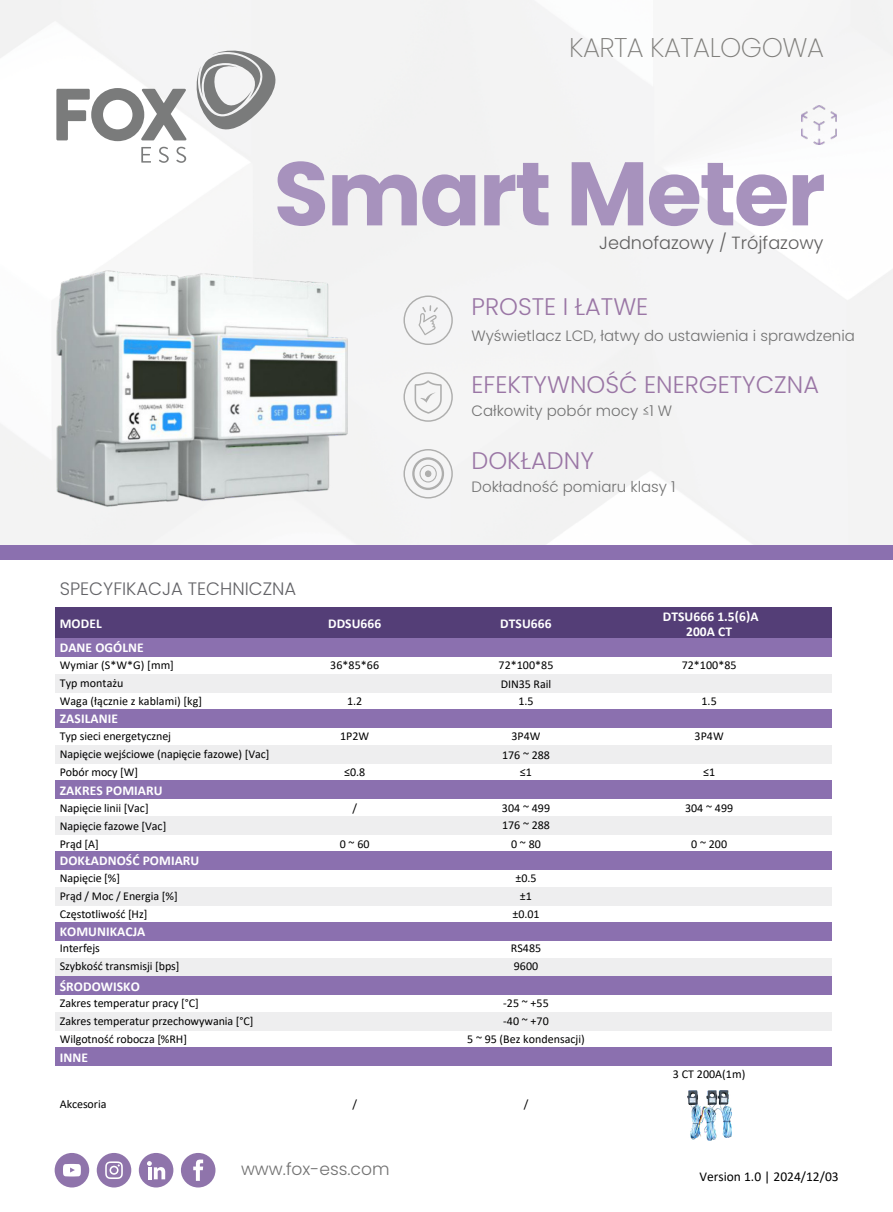
<style>
.page{position:relative;width:893px;height:1212px;background:#fff}
.page>*{position:absolute;margin:0;border:0;box-sizing:border-box;transform-origin:0 0}
.t1{font:700 90px "Poppins";letter-spacing:-.025em;color:#a792bd}
.t2{font:200 27px "Poppins";letter-spacing:-.02em;color:#807f7c}
.t3{font:300 24px "Poppins";color:#9a76a5}
.t4{font:300 18px "Poppins";color:#646468}
.t5{font:300 17.7px "Poppins";color:#605f5f}
.t6{font:300 17.1px "Poppins";color:#727272}
.t7{font:300 15px "Poppins";color:#727272}
.t8{font:700 13.5px/24px "Calibri";letter-spacing:.005em;color:#fff}
.t9{font:13.5px "Calibri";color:#000}
.t10{font:12px/18px "Calibri";letter-spacing:-.005em;color:#000}
</style>
<div class="page">
<div style="left:55px;top:607px;width:776px;height:33px;background:#543e77"></div>
<div style="left:55px;top:639px;width:776px;height:18px;background:#8b70af"></div>
<div style="left:55px;top:674px;width:776px;height:19px;background:#eeeeef"></div>
<div style="left:55px;top:710px;width:776px;height:18px;background:#8b70af"></div>
<div style="left:55px;top:745px;width:776px;height:18px;background:#eeeeef"></div>
<div style="left:55px;top:780px;width:776px;height:19px;background:#8b70af"></div>
<div style="left:55px;top:816px;width:776px;height:18px;background:#eeeeef"></div>
<div style="left:55px;top:851px;width:776px;height:19px;background:#8b70af"></div>
<div style="left:55px;top:887px;width:776px;height:18px;background:#eeeeef"></div>
<div style="left:55px;top:922px;width:776px;height:19px;background:#8b70af"></div>
<div style="left:55px;top:958px;width:776px;height:18px;background:#eeeeef"></div>
<div style="left:55px;top:976px;width:776px;height:19px;background:#8b70af"></div>
<div style="left:55px;top:1012px;width:776px;height:18px;background:#eeeeef"></div>
<img style="left:802px;top:106px;width:35px;height:38px">
<div style="left:0;top:545px;width:893px;height:14px;background:#8b70af"></div>
<svg style="left:56px;top:88px;width:131px;height:53px"></svg>
<svg style="left:141px;top:147px;width:10px;height:16px"></svg>
<svg style="left:159px;top:147px;width:10px;height:16px"></svg>
<svg style="left:176px;top:147px;width:10px;height:16px"></svg>
<svg style="left:194px;top:47px;width:90px;height:91px"></svg>
<div style="left:139px;top:1153px;width:34px;height:34px;background:#8f74ab;border-radius:50%"></div>
<svg style="left:147px;top:1161px;width:18px;height:18px"></svg>
<div style="left:55px;top:1153px;width:34px;height:34px;background:#8f74ab;border-radius:50%"></div>
<svg style="left:63px;top:1164px;width:18px;height:12px"></svg>
<div style="left:181px;top:1153px;width:34px;height:34px;background:#8f74ab;border-radius:50%"></div>
<svg style="left:193px;top:1159px;width:10px;height:22px"></svg>
<div style="left:97px;top:1153px;width:34px;height:34px;background:#8f74ab;border-radius:50%"></div>
<svg style="left:105px;top:1161px;width:18px;height:18px"></svg>
<svg style="left:403px;top:372px;width:50px;height:50px"></svg>
<svg style="left:403px;top:449px;width:50px;height:49px"></svg>
<svg style="left:403px;top:295px;width:50px;height:50px"></svg>
<img style="left:56px;top:271px;width:291px;height:235px">
<div style="left:55px;top:1047px;width:776px;height:19px;background:#8b70af"></div>
<img style="left:687px;top:1091px;width:44px;height:50px">
<h2 class="t2" style="left:569px;top:32px;width:256px">KARTA KATALOGOWA</h2>
<h1 class="t1" style="left:274px;top:142px;width:553px">Smart Meter</h1>
<h3 class="t5" style="left:599px;top:232px;width:226px">Jednofazowy / Trójfazowy</h3>
<h3 class="t3" style="left:471px;top:293px;width:178px">PROSTE I ŁATWE</h3>
<p class="t7" style="left:471px;top:327px;width:385px">Wyświetlacz LCD, łatwy do ustawienia i sprawdzenia</p>
<h3 class="t3" style="left:471px;top:370px;width:349px">EFEKTYWNOŚĆ ENERGETYCZNA</h3>
<p class="t7" style="left:471px;top:402px;width:202px">Całkowity pobór mocy ≤1 W</p>
<h3 class="t3" style="left:471px;top:446px;width:124px">DOKŁADNY</h3>
<p class="t7" style="left:471px;top:478px;width:206px">Dokładność pomiaru klasy 1</p>
<h3 class="t4" style="left:60px;top:578px;width:238px">SPECYFIKACJA TECHNICZNA</h3>
<p class="t8" style="left:60px;top:612px;width:85px">MODEL<br>DANE OGÓLNE</p>
<p class="t8" style="left:328px;top:612px;width:55px">DDSU666</p>
<p class="t8" style="left:500px;top:612px;width:53px">DTSU666</p>
<p class="t8" style="left:663px;top:609px;width:97px;line-height:15px;text-align:center">DTSU666 1.5(6)A<br>200A CT</p>
<p class="t10" style="left:60px;top:656px;width:144px">Wymiar (S*W*G) [mm]<br>Typ montażu<br>Waga (łącznie z kablami) [kg]</p>
<p class="t10" style="left:330px;top:656px;width:50px">36*85*66</p>
<p class="t10" style="left:499px;top:656px;width:56px">72*100*85</p>
<p class="t10" style="left:518px;top:692px;width:17px">1.5</p>
<p class="t10" style="left:682px;top:656px;width:56px">72*100*85</p>
<p class="t10" style="left:701px;top:692px;width:17px">1.5</p>
<p class="t10" style="left:501px;top:674px;width:52px">DIN35 Rail</p>
<p class="t10" style="left:347px;top:692px;width:17px">1.2</p>
<p class="t8" style="left:60px;top:707px;width:60px">ZASILANIE</p>
<p class="t10" style="left:60px;top:726px;width:211px">Typ sieci energetycznej<br>Napięcie wejściowe (napięcie fazowe) [Vac]<br>Pobór mocy [W]</p>
<p class="t10" style="left:340px;top:727px;width:31px">1P2W</p>
<p class="t10" style="left:344px;top:763px;width:23px">≤0.8</p>
<p class="t8" style="left:60px;top:778px;width:104px">ZAKRES POMIARU</p>
<p class="t10" style="left:60px;top:798px;width:108px">Napięcie linii [Vac]<br>Napięcie fazowe [Vac]<br>Prąd [A]</p>
<p class="t10" style="left:352px;top:798px;width:6px">/</p>
<p class="t10" style="left:340px;top:834px;width:31px">0 ~ 60</p>
<p class="t10" style="left:511px;top:726px;width:31px">3P4W</p>
<p class="t10" style="left:520px;top:762px;width:14px">≤1</p>
<p class="t10" style="left:502px;top:745px;width:49px">176 ~ 288</p>
<p class="t10" style="left:502px;top:798px;width:50px">304 ~ 499</p>
<p class="t10" style="left:511px;top:834px;width:31px">0 ~ 80</p>
<p class="t10" style="left:502px;top:816px;width:49px">176 ~ 288</p>
<p class="t8" style="left:60px;top:848px;width:141px">DOKŁADNOŚĆ POMIARU</p>
<p class="t10" style="left:60px;top:869px;width:119px">Napięcie [%]<br>Prąd / Moc / Energia [%]<br>Częstotliwość [Hz]</p>
<p class="t10" style="left:512px;top:869px;width:29px;text-align:center">±0.5 ±1 ±0.01</p>
<p class="t8" style="left:60px;top:919px;width:87px">KOMUNIKACJA</p>
<p class="t10" style="left:60px;top:939px;width:121px">Interfejs<br>Szybkość transmisji [bps]</p>
<p class="t10" style="left:511px;top:939px;width:32px">RS485<br>9600</p>
<p class="t8" style="left:60px;top:974px;width:82px">ŚRODOWISKO</p>
<p class="t10" style="left:60px;top:994px;width:195px">Zakres temperatur pracy [°C]<br>Zakres temperatur przechowywania [°C]<br>Wilgotność robocza [%RH]</p>
<p class="t10" style="left:467px;top:994px;width:119px;text-align:center">-25 ~ +55<br>-40 ~ +70<br>5 ~ 95 (Bez kondensacji)</p>
<p class="t8" style="left:60px;top:1045px;width:30px">INNE</p>
<p class="t10" style="left:60px;top:1095px;width:48px">Akcesoria</p>
<p class="t10" style="left:352px;top:1095px;width:6px">/</p>
<p class="t10" style="left:524px;top:1095px;width:6px">/</p>
<h3 class="t6" style="left:241px;top:1159px;width:150px">www.fox-ess.com</h3>
<p class="t10" style="left:694px;top:726px;width:31px">3P4W</p>
<p class="t10" style="left:703px;top:762px;width:14px">≤1</p>
<p class="t10" style="left:685px;top:798px;width:50px">304 ~ 499</p>
<p class="t10" style="left:691px;top:834px;width:38px">0 ~ 200</p>
<p class="t10" style="left:673px;top:1065px;width:74px">3 CT 200A(1m)</p>
<p class="t9" style="left:699px;top:1167px;width:141px">Version 1.0 | 2024/12/03</p>
</div>
